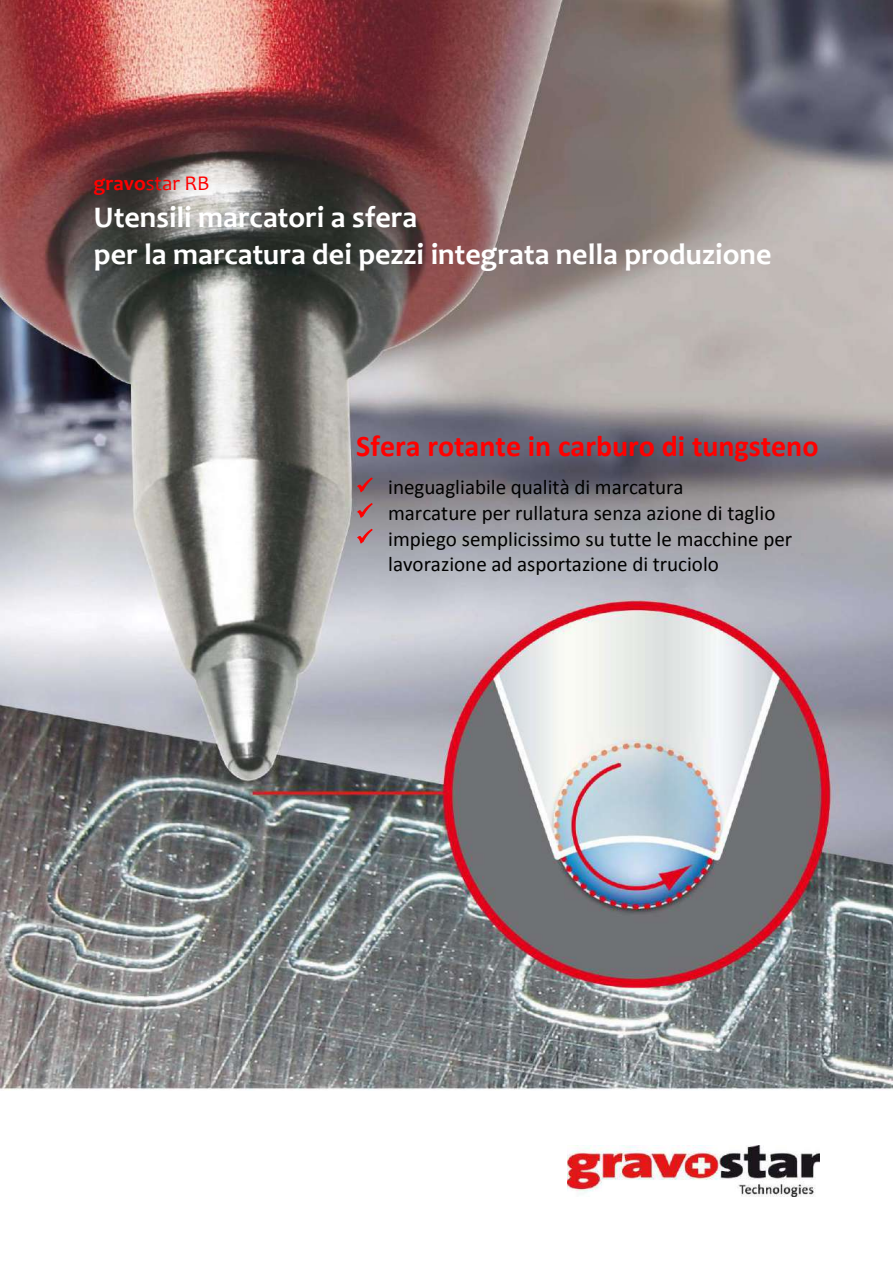
<style>
.page{position:relative;width:893px;height:1263px;background:#fff}
.page>*{position:absolute;margin:0;border:0;box-sizing:border-box;transform-origin:0 0}
.t1{font:700 30px/36.9px "Candara";color:#fff}
.t2{font:700 30px "Calibri";color:#f00}
.t3{font:21px/25.7px "Calibri";color:#000}
.t4{font:21px "Candara";color:#f00}
.s1{font-weight:700}
.s2{color:#f00}
</style>
<div class="page">
<img style="left:0;top:0;width:893px;height:1090px">
<img style="left:568px;top:1145px;width:252px;height:52px">
<p class="t4" style="left:94px;top:174px;width:117px"><span class="s1">gravo</span>star RB</p>
<h1 class="t1" style="left:94px;top:202px;width:679px">Utensili marcatori a sfera<br>per la marcatura dei pezzi integrata nella produzione</h1>
<h1 class="t2" style="left:356px;top:433px;width:464px">Sfera rotante in carburo di tungsteno</h1>
<p class="t3" style="left:356px;top:476px;width:329px"><span class="s2">✓</span> ineguagliabile qualità di marcatura</p>
<p class="t3" style="left:356px;top:502px;width:421px"><span class="s2">✓</span> marcature per rullatura senza azione di taglio</p>
<p class="t3" style="left:388px;top:527px;width:406px;text-indent:-32px"><span class="s2">✓</span> impiego semplicissimo su tutte le macchine per lavorazione ad asportazione di truciolo</p>
</div>
